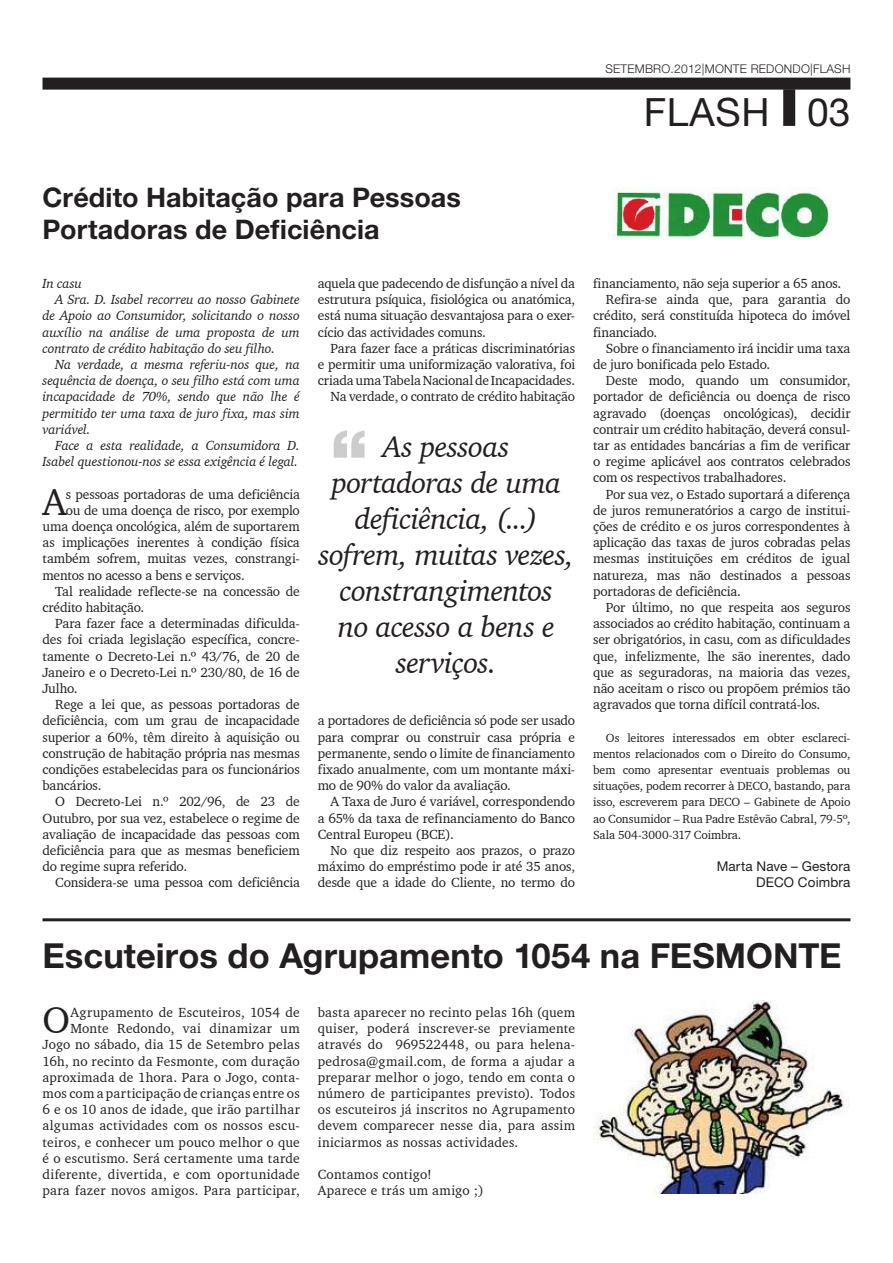
<style>
.page{position:relative;width:893px;height:1263px;background:#fff}
.page>*{position:absolute;margin:0;border:0;box-sizing:border-box;transform-origin:0 0}
.t1{font:900 72px "Helvetica Neue";color:#ccc}
.t2{font:39px "Helvetica Neue";letter-spacing:.02em;color:#231f20}
.t3{font:37.65px "Charter IT Cby BT";color:#231f20}
.t4{font:700 34.5px "Helvetica Neue";color:#231f20}
.t5{font:italic 30px/36px "Charter IT Cby BT";letter-spacing:-.025em;color:#231f20;text-align:center}
.t6{font:700 27px/32.4px "Helvetica Neue";letter-spacing:.005em;color:#231f20}
.t7{font:13.5px/16.2px "Charter IT Cby BT";letter-spacing:-.005em;color:#231f20;text-align:justify}
.t8{font:13.5px/16.2px "Charter IT Cby BT";letter-spacing:.02em;color:#231f20;text-align:right}
.t9{font:italic 13.5px "Charter IT Cby BT";letter-spacing:-.01em;color:#231f20}
.t10{font:13.5px/16.2px "Helvetica Neue";letter-spacing:.01em;color:#231f20;text-align:right}
.t11{font:12px/16.2px "Charter IT Cby BT";letter-spacing:-.01em;color:#231f20;text-align:justify}
.t12{font:300 12px "Helvetica Neue";letter-spacing:.02em;color:#231f20}
</style>
<div class="page">
<div style="left:43px;top:78px;width:807px;height:12px;background:#231f20"></div>
<div style="left:783px;top:89px;width:12px;height:37px;background:#231f20"></div>
<img style="left:612px;top:187px;width:218px;height:52px">
<hr style="left:43px;top:918px;width:807px;height:3px;background:#231f20">
<img style="left:593px;top:1001px;width:256px;height:192px">
<p class="t12" style="left:605px;top:62px;width:247px">SETEMBRO.2012|MONTE REDONDO|FLASH</p>
<h2 class="t2" style="left:644px;top:89px;width:208px">FLASH 03</h2>
<h3 class="t6" style="left:43px;top:180px;width:420px">Crédito Habitação para Pessoas<br>Portadoras de Deficiência</h3>
<p class="t9" style="left:43px;top:275px;width:41px">In casu</p>
<p class="t9" style="left:55px;top:291px;width:246px">A Sra. D. Isabel recorreu ao nosso Gabinete</p>
<p class="t9" style="left:43px;top:307px;width:259px">de Apoio ao Consumidor, solicitando o nosso</p>
<p class="t9" style="left:43px;top:323px;width:259px">auxílio na análise de uma proposta de um</p>
<p class="t9" style="left:43px;top:339px;width:234px">contrato de crédito habitação do seu filho.</p>
<p class="t9" style="left:55px;top:356px;width:246px">Na verdade, a mesma referiu-nos que, na</p>
<p class="t9" style="left:43px;top:372px;width:259px">sequência de doença, o seu filho está com uma</p>
<p class="t9" style="left:43px;top:388px;width:259px">incapacidade de 70%, sendo que não lhe é</p>
<p class="t9" style="left:43px;top:404px;width:259px">permitido ter uma taxa de juro fixa, mas sim</p>
<p class="t9" style="left:43px;top:420px;width:50px">variável.</p>
<p class="t9" style="left:55px;top:437px;width:246px">Face a esta realidade, a Consumidora D.</p>
<p class="t9" style="left:43px;top:453px;width:257px">Isabel questionou-nos se essa exigência é legal.</p>
<h3 class="t3" style="left:43px;top:478px;width:26px">A</h3>
<p class="t7" style="left:66px;top:485px;width:236px">s pessoas portadoras de uma deficiência</p>
<p class="t7" style="left:318px;top:275px;width:259px">aquela que padecendo de disfunção a nível da estrutura psíquica, fisiológica ou anatómica, está numa situação desvantajosa para o exer&shy;cício das actividades comuns.</p>
<p class="t7" style="left:318px;top:340px;width:259px;text-align:right">Para fazer face a práticas discriminatórias<br>e permitir uma uniformização valorativa, foi criada uma Tabela Nacional de Incapacidades.<br>Na verdade, o contrato de crédito habitação</p>
<h1 class="t1" style="left:330px;top:413px;width:39px">“</h1>
<h3 class="t5" style="left:319px;top:427px;width:257px">As pessoas portadoras de uma deficiência, (...) sofrem, muitas vezes, constrangimentos<br>no acesso a bens e serviços.</h3>
<p class="t7" style="left:66px;top:502px;width:235px">ou de uma doença de risco, por exemplo</p>
<p class="t7" style="left:43px;top:518px;width:259px">uma doença oncológica, além de suportarem</p>
<p class="t7" style="left:43px;top:534px;width:259px">as implicações inerentes à condição física</p>
<p class="t7" style="left:43px;top:550px;width:259px">também sofrem, muitas vezes, constrangi-</p>
<p class="t7" style="left:43px;top:566px;width:204px">mentos no acesso a bens e serviços.</p>
<p class="t7" style="left:55px;top:583px;width:246px">Tal realidade reflecte-se na concessão de</p>
<p class="t7" style="left:43px;top:599px;width:103px">crédito habitação.</p>
<p class="t7" style="left:55px;top:615px;width:246px">Para fazer face a determinadas dificulda-</p>
<p class="t7" style="left:43px;top:631px;width:259px">des foi criada legislação específica, concre-</p>
<p class="t7" style="left:43px;top:647px;width:259px">tamente o Decreto-Lei n.º 43/76, de 20 de</p>
<p class="t7" style="left:43px;top:664px;width:259px">Janeiro e o Decreto-Lei n.º 230/80, de 16 de</p>
<p class="t7" style="left:43px;top:680px;width:37px">Julho.</p>
<p class="t7" style="left:55px;top:696px;width:246px">Rege a lei que, as pessoas portadoras de</p>
<p class="t7" style="left:43px;top:712px;width:259px">deficiência, com um grau de incapacidade</p>
<p class="t7" style="left:43px;top:728px;width:259px">superior a 60%, têm direito à aquisição ou</p>
<p class="t7" style="left:43px;top:745px;width:259px">construção de habitação própria nas mesmas</p>
<p class="t7" style="left:43px;top:761px;width:259px">condições estabelecidas para os funcionários</p>
<p class="t7" style="left:43px;top:777px;width:61px">bancários.</p>
<p class="t7" style="left:55px;top:793px;width:246px">O Decreto-Lei n.º 202/96, de 23 de</p>
<p class="t7" style="left:43px;top:809px;width:259px">Outubro, por sua vez, estabelece o regime de</p>
<p class="t7" style="left:43px;top:826px;width:259px">avaliação de incapacidade das pessoas com</p>
<p class="t7" style="left:43px;top:842px;width:259px">deficiência para que as mesmas beneficiem</p>
<p class="t7" style="left:43px;top:858px;width:146px">do regime supra referido.</p>
<p class="t7" style="left:55px;top:874px;width:246px">Considera-se uma pessoa com deficiência</p>
<p class="t7" style="left:318px;top:712px;width:259px">a portadores de deficiência só pode ser usado para comprar ou construir casa própria e permanente, sendo o limite de financiamento fixado anualmente, com um montante máxi&shy;mo de 90% do valor da avaliação.</p>
<p class="t7" style="left:318px;top:793px;width:259px;text-indent:13px">A Taxa de Juro é variável, correspondendo a 65% da taxa de refinanciamento do Banco Central Europeu (BCE).</p>
<p class="t7" style="left:318px;top:842px;width:259px;text-indent:13px">No que diz respeito aos prazos, o prazo máximo do empréstimo pode ir até 35 anos, desde que a idade do Cliente, no termo do</p>
<p class="t7" style="left:593px;top:275px;width:250px">financiamento, não seja superior a 65 anos.</p>
<p class="t7" style="left:606px;top:291px;width:246px">Refira-se ainda que, para garantia do</p>
<p class="t7" style="left:593px;top:307px;width:259px">crédito, será constituída hipoteca do imóvel</p>
<p class="t7" style="left:593px;top:323px;width:66px">financiado.</p>
<p class="t7" style="left:606px;top:340px;width:246px">Sobre o financiamento irá incidir uma taxa</p>
<p class="t7" style="left:593px;top:356px;width:179px">de juro bonificada pelo Estado.</p>
<p class="t7" style="left:606px;top:372px;width:246px">Deste modo, quando um consumidor,</p>
<p class="t7" style="left:593px;top:388px;width:259px">portador de deficiência ou doença de risco</p>
<p class="t7" style="left:593px;top:404px;width:259px">agravado (doenças oncológicas), decidir</p>
<p class="t7" style="left:593px;top:421px;width:259px">contrair um crédito habitação, deverá consul-</p>
<p class="t7" style="left:593px;top:437px;width:259px">tar as entidades bancárias a fim de verificar</p>
<p class="t7" style="left:593px;top:453px;width:259px">o regime aplicável aos contratos celebrados</p>
<p class="t7" style="left:593px;top:469px;width:195px">com os respectivos trabalhadores.</p>
<p class="t7" style="left:606px;top:485px;width:246px">Por sua vez, o Estado suportará a diferença</p>
<p class="t7" style="left:593px;top:502px;width:259px">de juros remuneratórios a cargo de institui-</p>
<p class="t7" style="left:593px;top:518px;width:259px">ções de crédito e os juros correspondentes à</p>
<p class="t7" style="left:593px;top:534px;width:259px">aplicação das taxas de juros cobradas pelas</p>
<p class="t7" style="left:593px;top:550px;width:259px">mesmas instituições em créditos de igual</p>
<p class="t7" style="left:593px;top:566px;width:259px">natureza, mas não destinados a pessoas</p>
<p class="t7" style="left:593px;top:583px;width:149px">portadoras de deficiência.</p>
<p class="t7" style="left:606px;top:599px;width:246px">Por último, no que respeita aos seguros</p>
<p class="t7" style="left:593px;top:615px;width:259px">associados ao crédito habitação, continuam a</p>
<p class="t7" style="left:593px;top:631px;width:259px">ser obrigatórios, in casu, com as dificuldades</p>
<p class="t7" style="left:593px;top:647px;width:259px">que, infelizmente, lhe são inerentes, dado</p>
<p class="t7" style="left:593px;top:664px;width:259px">que as seguradoras, na maioria das vezes,</p>
<p class="t7" style="left:593px;top:680px;width:259px">não aceitam o risco ou propõem prémios tão</p>
<p class="t7" style="left:593px;top:696px;width:229px">agravados que torna difícil contratá-los.</p>
<p class="t11" style="left:593px;top:729px;width:259px;text-indent:13px">Os leitores interessados em obter esclareci&shy;mentos relacionados com o Direito do Consumo, bem como apresentar eventuais problemas ou situações, podem recorrer à DECO, bastando, para isso, escreverem para DECO – Gabinete de Apoio ao Consumidor – Rua Padre Estêvão Cabral, 79-5º, Sala 504-3000-317 Coimbra.</p>
<p class="t10" style="left:717px;top:858px;width:135px">Marta Nave – Gestora<br>DECO Coimbra</p>
<h3 class="t4" style="left:43px;top:935px;width:801px">Escuteiros do Agrupamento 1054 na FESMONTE</h3>
<p class="t7" style="left:318px;top:1004px;width:259px">basta aparecer no recinto pelas 16h (quem quiser, poderá inscrever-se previamente através do 969522448, ou para helena&shy;pedrosa@gmail.com, de forma a ajudar a preparar melhor o jogo, tendo em conta o número de participantes previsto). Todos os escuteiros já inscritos no Agrupamento devem comparecer nesse dia, para assim iniciarmos as nossas actividades.</p>
<p class="t8" style="left:318px;top:1166px;width:167px;text-align:left">Contamos contigo!<br>Aparece e trás um amigo ;)</p>
<p class="t8" style="left:43px;top:1004px;width:259px">Agrupamento de Escuteiros, 1054 de Monte Redondo, vai dinamizar um Jogo no sábado, dia 15 de Setembro pelas 16h, no recinto da Fesmonte, com duração aproximada de 1hora. Para o Jogo, conta&shy;mos com a participação de crianças entre os 6 e os 10 anos de idade, que irão partilhar algumas actividades com os nossos escu&shy;teiros, e conhecer um pouco melhor o que é o escutismo. Será certamente uma tarde diferente, divertida, e com oportunidade para fazer novos amigos. Para participar,</p>
<h3 class="t3" style="left:43px;top:997px;width:29px">O</h3>
</div>
